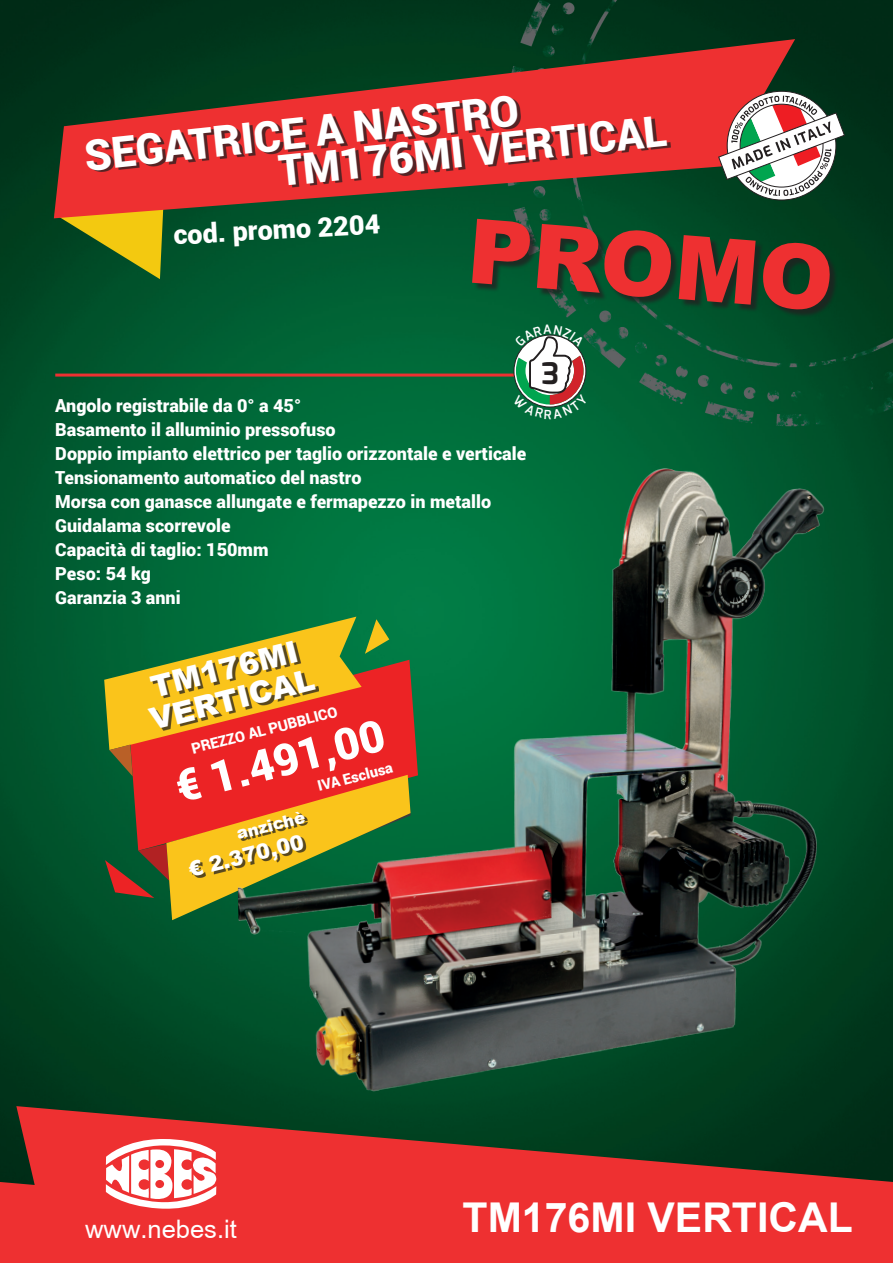
<style>
.page{position:relative;width:893px;height:1263px;background:#fff}
.page>*{position:absolute;margin:0;border:0;box-sizing:border-box;transform-origin:0 0}
.t1{font:900 89.55px "Arial";color:#ee3031}
.t2{font:900 44.25px "Roboto";color:#fff}
.t3{font:900 42.75px/35.5px "Roboto";color:#fff}
.t4{font:700 41.1px "Arial";color:#fff}
.t5{font:900 30.15px/31.3px "Arial";color:#fff}
.t6{font:700 29.85px "Exo";color:#231f20}
.t7{font:900 27px "Roboto";color:#fff}
.t8{font:25.5px "Arial";color:#fff}
.t9{font:900 20.85px "Arial";color:#fff}
.t10{font:900 18px/24px "Roboto";color:#fff}
.t11{font:900 16.65px "Arial";color:#fff}
.t12{font:900 14.7px "Roboto";color:#fff}
</style>
<div class="page">
<img style="left:0;top:0;width:893px;height:1182px">
<svg style="left:0;top:1182px;width:16px;height:81px"></svg>
<svg style="left:16px;top:1106px;width:877px;height:157px;background:#af322b"></svg>
<svg style="left:54px;top:218px;width:109px;height:61px;background:#71841b"></svg>
<svg style="left:54px;top:39px;width:741px;height:179px;background:#533c27"></svg>
<div style="left:89px;top:98px;width:581px;height:89px;background:#231f20;opacity:.75"></div>
<svg style="left:718px;top:96px;width:127px;height:100px"></svg>
<svg style="left:106px;top:1139px;width:111px;height:72px"></svg>
<hr style="left:55px;top:374px;width:494px;height:3px;background:#ee3031">
<svg style="left:104px;top:617px;width:126px;height:303px;background:#8c5d28"></svg>
<div style="left:150px;top:642px;width:169px;height:88px;background:#231f20;opacity:.75"></div>
<div style="left:192px;top:813px;width:115px;height:64px;background:#231f20;opacity:.75"></div>
<img style="left:230px;top:436px;width:628px;height:667px">
<div style="left:474px;top:220px;width:364px;height:98px;background:#231f20;opacity:.75"></div>
<svg style="left:512px;top:324px;width:76px;height:95px"></svg>
<h3 class="t3" style="left:273px;top:116px;width:391px;text-indent:-192px;rotate:-6deg">SEGATRICE A NASTRO<br>TM176MI VERTICAL</h3>
<h3 class="t7" style="left:173px;top:216px;width:208px;rotate:-3deg">cod. promo 2204</h3>
<h1 class="t1" style="left:474px;top:184px;width:368px;rotate:5deg">PROMO</h1>
<p class="t10" style="left:55px;top:393px;width:472px">Angolo registrabile da 0° a 45°<br>Basamento il alluminio pressofuso<br>Doppio impianto elettrico per taglio orizzontale e verticale<br>Tensionamento automatico del nastro<br>Morsa con ganasce allungate e fermapezzo in metallo<br>Guidalama scorrevole<br>Capacità di taglio: 150mm<br>Peso: 54 kg<br>Garanzia 3 anni</p>
<h3 class="t5" style="left:139px;top:673px;width:171px;rotate:-14deg">TM176MI<br>VERTICAL</h3>
<p class="t12" style="left:189px;top:739px;width:152px;rotate:-15deg">PREZZO AL PUBBLICO</p>
<h2 class="t2" style="left:169px;top:758px;width:215px;rotate:-15deg">€ 1.491,00</h2>
<p class="t12" style="left:315px;top:776px;width:78px;rotate:-14deg">IVA Esclusa</p>
<p class="t11" style="left:234px;top:822px;width:72px;rotate:-14deg">anzichè</p>
<p class="t9" style="left:185px;top:855px;width:120px;rotate:-14deg">€ 2.370,00</p>
<h3 class="t6" style="left:542px;top:354px;width:19px">3</h3>
<h3 class="t8" style="left:85px;top:1215px;width:153px">www.nebes.it</h3>
<h3 class="t4" style="left:463px;top:1190px;width:392px">TM176MI VERTICAL</h3>
</div>
